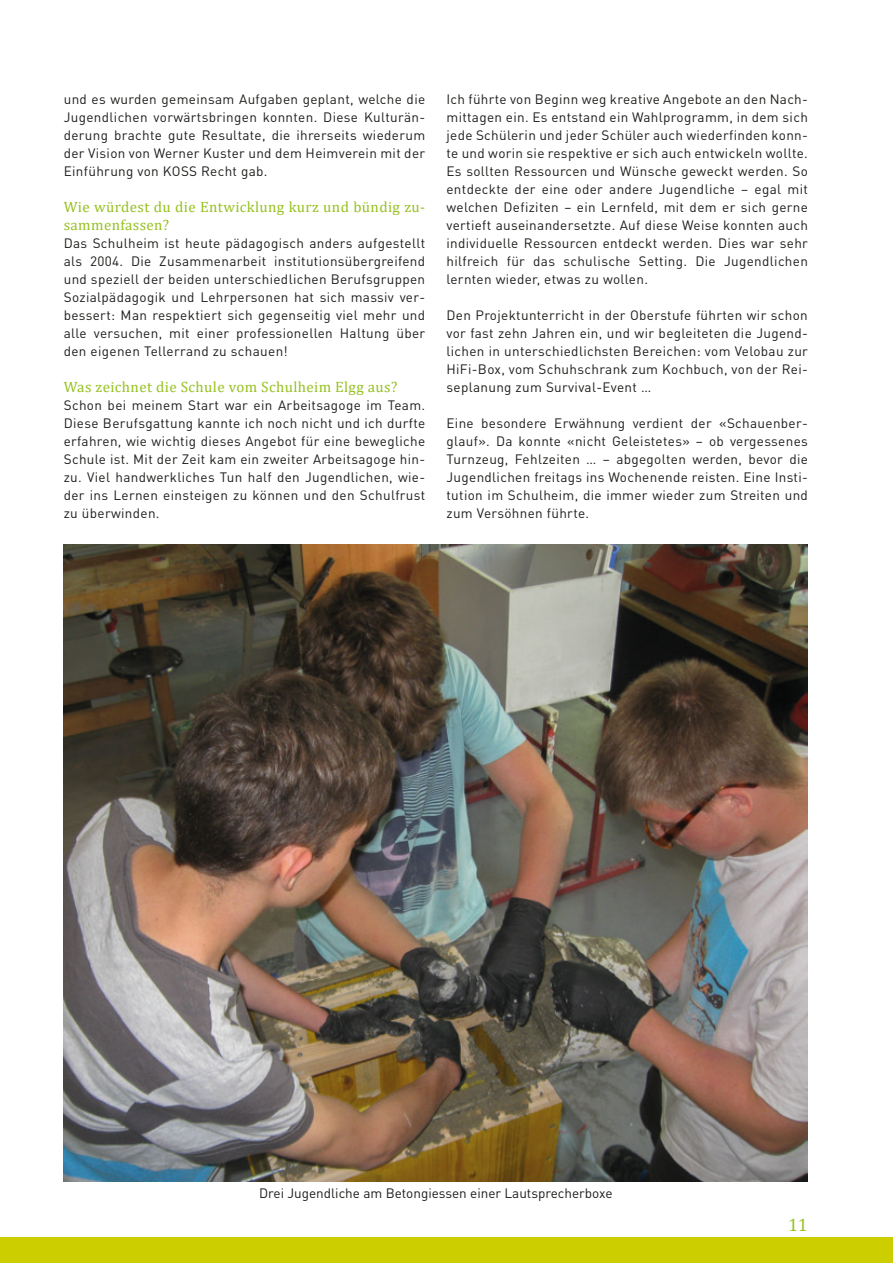
<style>
.page{position:relative;width:893px;height:1263px;background:#fff}
.page>*{position:absolute;margin:0;border:0;box-sizing:border-box;transform-origin:0 0}
.t1{font:18px "Cambria";color:#96c11f}
.t2{font:15px/18px "Cambria";letter-spacing:.025em;color:#96c11f}
.t3{font:13.5px/18px "DIN Pro";letter-spacing:.025em;color:#1d1d1b;text-align:justify}
.t4{font:13.5px "DIN Pro";color:#1d1d1b}
</style>
<div class="page">
<div style="left:0;top:1237px;width:893px;height:26px;background:#cdce00"></div>
<img style="left:64px;top:544px;width:743px;height:637px">
<p class="t3" style="left:64px;top:89px;width:363px">und es wurden gemeinsam Aufgaben geplant, welche die Jugendlichen vorwärtsbringen konnten. Diese Kulturän&shy;derung brachte gute Resultate, die ihrerseits wiederum der Vision von Werner Kuster und dem Heimverein mit der Einführung von KOSS Recht gab.</p>
<p class="t2" style="left:64px;top:198px;width:363px">Wie würdest du die Entwicklung kurz und bündig zu&shy;sammenfassen?</p>
<p class="t3" style="left:64px;top:233px;width:363px">Das Schulheim ist heute pädagogisch anders aufgestellt als 2004. Die Zusammenarbeit institutionsübergreifend und speziell der beiden unterschiedlichen Berufsgruppen Sozialpädagogik und Lehrpersonen hat sich massiv ver&shy;bessert: Man respektiert sich gegenseitig viel mehr und alle versuchen, mit einer professionellen Haltung über den eigenen Tellerrand zu schauen!</p>
<p class="t2" style="left:64px;top:378px;width:335px">Was zeichnet die Schule vom Schulheim Elgg aus?</p>
<p class="t3" style="left:64px;top:395px;width:363px">Schon bei meinem Start war ein Arbeitsagoge im Team.<br>Diese Berufsgattung kannte ich noch nicht und ich durfte erfahren, wie wichtig dieses Angebot für eine bewegliche Schule ist. Mit der Zeit kam ein zweiter Arbeitsagoge hin&shy;zu. Viel handwerkliches Tun half den Jugendlichen, wie&shy;der ins Lernen einsteigen zu können und den Schulfrust zu überwinden.</p>
<p class="t3" style="left:446px;top:89px;width:363px">Ich führte von Beginn weg kreative Angebote an den Nach&shy;mittagen ein. Es entstand ein Wahlprogramm, in dem sich jede Schülerin und jeder Schüler auch wiederfinden konn&shy;te und worin sie respektive er sich auch entwickeln wollte.<br>Es sollten Ressourcen und Wünsche geweckt werden. So entdeckte der eine oder andere Jugendliche – egal mit welchen Defiziten – ein Lernfeld, mit dem er sich gerne vertieft auseinandersetzte. Auf diese Weise konnten auch individuelle Ressourcen entdeckt werden. Dies war sehr hilfreich für das schulische Setting. Die Jugendlichen lernten wieder, etwas zu wollen.</p>
<p class="t3" style="left:446px;top:305px;width:363px">Den Projektunterricht in der Oberstufe führten wir schon vor fast zehn Jahren ein, und wir begleiteten die Jugend&shy;lichen in unterschiedlichsten Bereichen: vom Velobau zur HiFi-Box, vom Schuhschrank zum Kochbuch, von der Rei&shy;seplanung zum Survival-Event …</p>
<p class="t3" style="left:446px;top:413px;width:363px">Eine besondere Erwähnung verdient der «Schauenber&shy;glauf». Da konnte «nicht Geleistetes» – ob vergessenes Turnzeug, Fehlzeiten … – abgegolten werden, bevor die Jugendlichen freitags ins Wochenende reisten. Eine Insti&shy;tution im Schulheim, die immer wieder zum Streiten und zum Versöhnen führte.</p>
<p class="t4" style="left:259px;top:1184px;width:355px">Drei Jugendliche am Betongiessen einer Lautsprecherboxe</p>
<h1 class="t1" style="left:788px;top:1214px;width:21px">11</h1>
</div>
